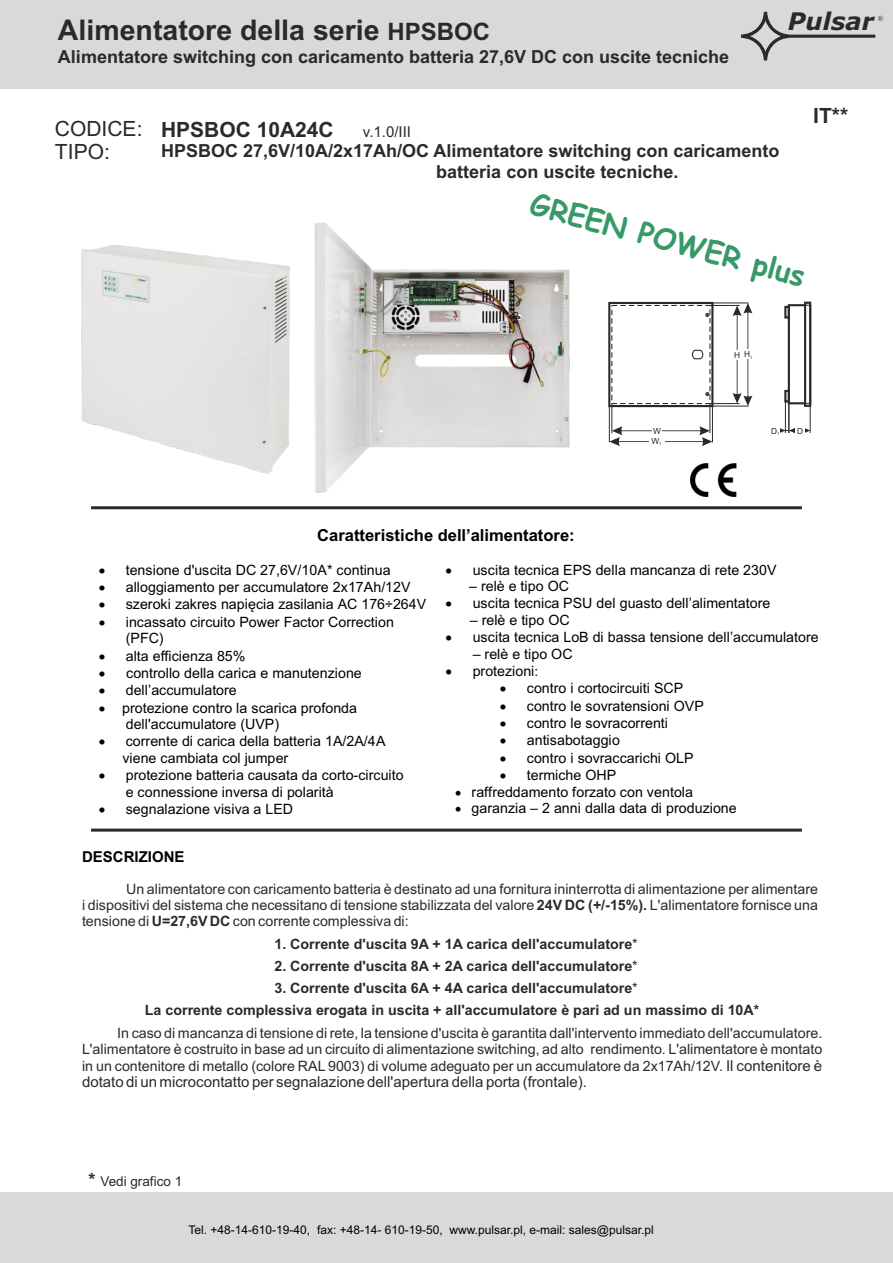
<style>
.page{position:relative;width:893px;height:1263px;background:#fff}
.page>*{position:absolute;margin:0;border:0;box-sizing:border-box;transform-origin:0 0}
.t1{font:700 29.25px "Comic Sans MS";color:#369966}
.t2{font:700 28.5px "Arial";color:#2b2929}
.t3{font:italic 700 24.3px "Verdana";color:#2b2929}
.t4{font:700 21px "Arial";color:#2b2929}
.t5{font:21px/23.4px "Arial";color:#2b2929}
.t6{font:700 18px/20.1px "Arial";color:#2b2929}
.t7{font:700 16.65px "Arial";color:#000}
.t8{font:15px "Arial";color:#2b2929}
.t9{font:700 15px "Arial";color:#000}
.t10{font:14.25px/16.6px "Arial";color:#000}
.t11{font:14.25px/15.9px "Arial";color:#2b2929;text-align:justify}
.t12{font:700 14.25px/21.9px "Arial";color:#2b2929;text-align:center}
.t13{font:13.5px "Arial";color:#2b2929}
.t14{font:12px "Arial";color:#000}
.t15{font:8.25px "Arial";color:#2b2929}
.t16{font:7.8px "Times New Roman";color:#2b2929}
.s1{font-size:24px}
.s2{font-size:13.5px}
.s3{font-weight:700}
.s4{font-weight:400}
.s5{font-size:15px}
.s6{font-weight:700;font-size:18px}
</style>
<div class="page">
<hr style="left:91px;top:506px;width:711px;height:3px;background:#2b2929">
<hr style="left:91px;top:829px;width:711px;height:3px;background:#2b2929">
<div style="left:0;top:0;width:893px;height:89px;background:#d9d9d9"></div>
<div style="left:0;top:1192px;width:893px;height:71px;background:#d9d9d9"></div>
<svg style="left:741px;top:12px;width:49px;height:49px"></svg>
<hr style="left:790px;top:35px;width:85px;height:3px;background:#2b2929">
<img style="left:690px;top:464px;width:47px;height:33px">
<div style="left:608px;top:302px;width:105px;height:105px;border:2px solid #2b2929"></div>
<hr style="left:710px;top:403px;width:30px;height:1px;background:#2b2929">
<hr style="left:710px;top:305px;width:30px;height:1px;background:#2b2929">
<div style="left:788px;top:304px;width:23px;height:100px;border:2px solid #2b2929"></div>
<hr style="left:788px;top:305px;width:1px;height:128px;background:#2b2929">
<hr style="left:810px;top:305px;width:1px;height:128px;background:#2b2929">
<div style="left:784px;top:390px;width:6px;height:13px;border:2px solid #2b2929"></div>
<div style="left:784px;top:306px;width:6px;height:13px;border:2px solid #2b2929"></div>
<hr style="left:712px;top:404px;width:1px;height:38px;background:#2b2929">
<svg style="left:609px;top:404px;width:103px;height:42px"></svg>
<div style="left:650px;top:437px;width:15px;height:9px;background:#fff"></div>
<hr style="left:712px;top:406px;width:37px;height:1px;background:#2b2929">
<hr style="left:712px;top:303px;width:37px;height:1px;background:#2b2929">
<svg style="left:733px;top:303px;width:19px;height:103px"></svg>
<div style="left:742px;top:350px;width:14px;height:9px;background:#fff"></div>
<hr style="left:785px;top:391px;width:1px;height:42px;background:#2b2929">
<hr style="left:788px;top:391px;width:1px;height:42px;background:#2b2929">
<svg style="left:780px;top:426px;width:30px;height:7px"></svg>
<svg style="left:803px;top:301px;width:9px;height:107px"></svg>
<svg style="left:691px;top:349px;width:13px;height:11px"></svg>
<svg style="left:705px;top:313px;width:4px;height:4px"></svg>
<svg style="left:705px;top:392px;width:4px;height:4px"></svg>
<img style="left:81px;top:245px;width:208px;height:229px">
<img style="left:314px;top:222px;width:256px;height:271px">
<h2 class="t2" style="left:58px;top:19px;width:434px">Alimentatore della serie <span class="s1">HPSBOC</span></h2>
<p class="t6" style="left:58px;top:48px;width:673px">Alimentatore switching con caricamento batteria 27,6V DC con uscite tecniche</p>
<h3 class="t3" style="left:788px;top:11px;width:88px">Pulsar</h3>
<p class="t16" style="left:878px;top:15px;width:7px">®</p>
<h3 class="t5" style="left:55px;top:119px;width:89px">CODICE:<br>TIPO:</h3>
<h3 class="t4" style="left:161px;top:121px;width:174px">HPSBOC 10A24C</h3>
<p class="t8" style="left:363px;top:126px;width:50px">v.1.0/III</p>
<p class="t6" style="left:436px;top:143px;width:345px;text-indent:-275px">HPSBOC 27,6V/10A/2x17Ah/OC Alimentatore switching con caricamento batteria con uscite tecniche.</p>
<h3 class="t4" style="left:813px;top:107px;width:37px">IT**</h3>
<h1 class="t1" style="left:535px;top:191px;width:285px;rotate:15deg">GREEN POWER plus</h1>
<p class="t15" style="left:653px;top:428px;width:9px">W</p>
<p class="t15" style="left:651px;top:438px;width:12px">W<sub>1</sub></p>
<p class="t15" style="left:744px;top:351px;width:10px">H<sub>1</sub></p>
<p class="t15" style="left:734px;top:351px;width:7px">H</p>
<p class="t15" style="left:771px;top:427px;width:10px">D<sub>1</sub></p>
<p class="t15" style="left:797px;top:427px;width:7px">D</p>
<p class="t7" style="left:317px;top:529px;width:259px">Caratteristiche dell’alimentatore:</p>
<p class="t10" style="left:99px;top:563px;width:294px">• tensione d'uscita DC 27,6V/10A* continua</p>
<p class="t10" style="left:99px;top:580px;width:313px">• alloggiamento per accumulatore 2x17Ah/12V</p>
<p class="t10" style="left:99px;top:597px;width:329px">• szeroki zakres napięcia zasilania AC 176÷264V</p>
<p class="t10" style="left:126px;top:615px;width:270px;text-indent:-27px">• incassato circuito Power Factor Correction (PFC)</p>
<p class="t10" style="left:99px;top:648px;width:148px">• alta efficienza 85%</p>
<p class="t10" style="left:99px;top:666px;width:265px">• controllo della carica e manutenzione</p>
<p class="t10" style="left:99px;top:683px;width:140px">• dell’accumulatore</p>
<p class="t10" style="left:126px;top:701px;width:233px;text-indent:-27px">• protezione contro la scarica profonda dell'accumulatore (UVP)</p>
<p class="t10" style="left:123px;top:734px;width:264px;text-indent:-24px">• corrente di carica della batteria 1A/2A/4A viene cambiata col jumper</p>
<p class="t10" style="left:126px;top:768px;width:279px;text-indent:-27px">• protezione batteria causata da corto-circuito e connessione inversa di polarità</p>
<p class="t10" style="left:99px;top:802px;width:196px">• segnalazione visiva a LED</p>
<p class="t10" style="left:446px;top:563px;width:332px">• uscita tecnica EPS della mancanza di rete 230V</p>
<p class="t10" style="left:469px;top:579px;width:101px">– relè e tipo OC</p>
<p class="t10" style="left:446px;top:596px;width:326px">• uscita tecnica PSU del guasto dell’alimentatore</p>
<p class="t10" style="left:470px;top:613px;width:101px">– relè e tipo OC</p>
<p class="t10" style="left:446px;top:630px;width:375px">• uscita tecnica LoB di bassa tensione dell’accumulatore</p>
<p class="t10" style="left:473px;top:646px;width:101px">– relè e tipo OC</p>
<p class="t10" style="left:446px;top:664px;width:94px">• protezioni<span class="s2">:</span></p>
<p class="t10" style="left:500px;top:681px;width:185px">• contro i cortocircuiti SCP</p>
<p class="t10" style="left:500px;top:699px;width:206px">• contro le sovratensioni OVP</p>
<p class="t10" style="left:500px;top:716px;width:170px">• contro le sovracorrenti</p>
<p class="t10" style="left:500px;top:733px;width:122px">• antisabotaggio</p>
<p class="t10" style="left:500px;top:751px;width:195px">• contro i sovraccarichi OLP</p>
<p class="t10" style="left:500px;top:768px;width:118px">• termiche OHP</p>
<p class="t10" style="left:455px;top:785px;width:239px">• raffreddamento forzato con ventola</p>
<p class="t10" style="left:455px;top:801px;width:283px">• garanzia – 2 anni dalla data di produzione</p>
<p class="t9" style="left:82px;top:850px;width:104px">DESCRIZIONE</p>
<p class="t11" style="left:82px;top:883px;width:737px;text-indent:44px">Un alimentatore con caricamento batteria è destinato ad una fornitura ininterrotta di alimentazione per alimentare i dispositivi del sistema che necessitano di tensione stabilizzata del valore <span class="s3">24V DC (+/-15%).</span> L'alimentatore fornisce una tensione di <span class="s3">U=27,6V DC</span> con corrente complessiva di:</p>
<p class="t12" style="left:274px;top:934px;width:365px">1. Corrente d'uscita 9A + 1A carica dell'accumulatore<span class="s4">*</span></p>
<p class="t12" style="left:274px;top:956px;width:365px">2. Corrente d'uscita 8A + 2A carica dell'accumulatore<span class="s4">*</span></p>
<p class="t12" style="left:145px;top:978px;width:616px">3. Corrente d'uscita 6A + 4A carica dell'accumulatore<span class="s4">*<br></span>La corrente complessiva erogata in uscita + all'accumulatore è pari ad un massimo di 10A*</p>
<p class="t11" style="left:82px;top:1026px;width:742px;text-indent:35px">In caso di mancanza di tensione di rete, la tensione d'uscita è garantita dall'intervento immediato dell'accumulatore.<br>L'alimentatore è costruito in base ad un circuito di alimentazione switching, ad alto rendimento. L'alimentatore è montato in un contenitore di metallo (colore RAL 9003) di volume adeguato per un accumulatore da 2x17Ah/12V. <span class="s5">Il contenitore è</span></p>
<p class="t8" style="left:82px;top:1076px;width:506px">dotato di un microcontatto per segnalazione dell'apertura della porta (frontale).</p>
<p class="t13" style="left:88px;top:1176px;width:95px"><span class="s6">*</span> Vedi grafico 1</p>
<p class="t14" style="left:189px;top:1225px;width:467px">Tel. +48-14-610-19-40, fax: +48-14- 610-19-50, www.pulsar.pl, e-mail: sales@pulsar.pl</p>
</div>
